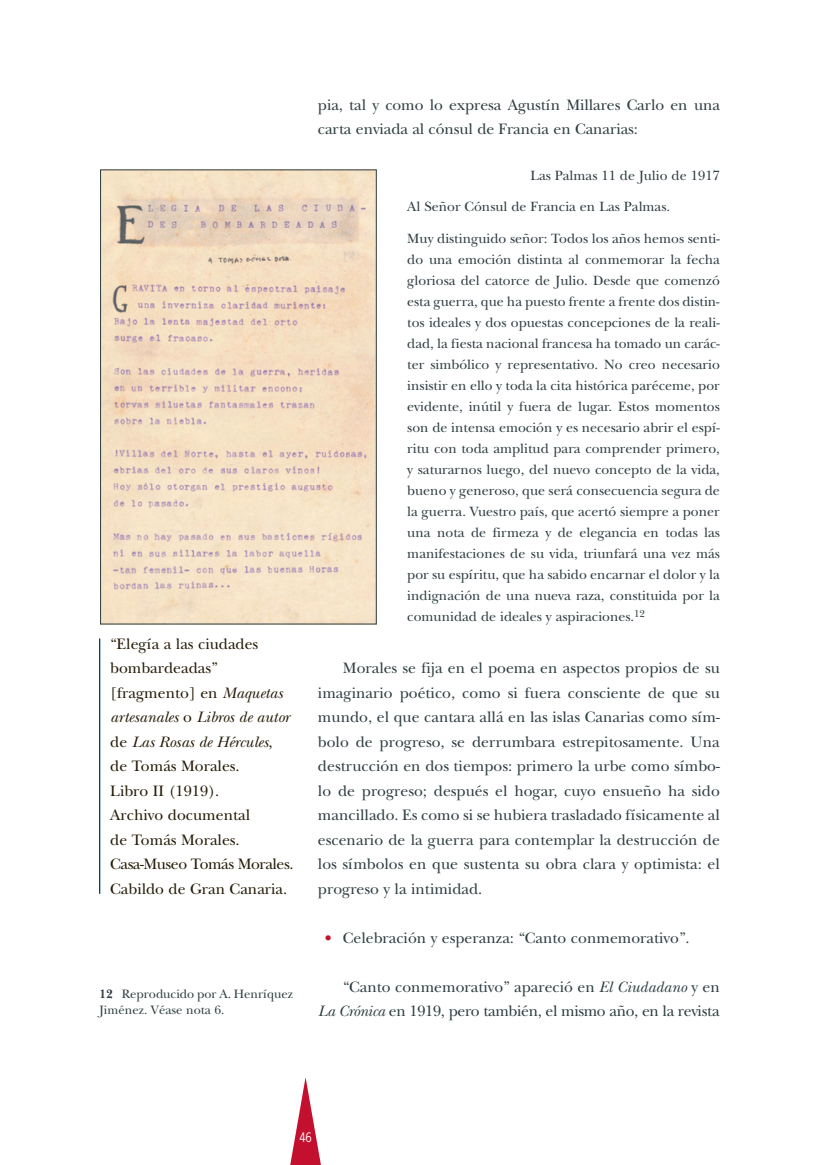
<style>
.page{position:relative;width:819px;height:1165px;background:#fff}
.page>*{position:absolute;margin:0;border:0;box-sizing:border-box;transform-origin:0 0}
.t1{font:15.75px/24.5px "New Baskerville";color:#2e3d41}
.t2{font:15.75px/24.5px "New Baskerville";color:#251a05}
.t3{font:15.75px/24.5px "New Baskerville";letter-spacing:-.02em;color:#2e3d41;text-align:right}
.t4{font:14px/21px "New Baskerville";color:#2e3d41;text-align:justify}
.t5{font:12.6px/16.6px "New Baskerville";letter-spacing:-.005em;color:#2e3d41}
.t6{font:12.25px "News Gothic";color:#fff;scale:.9 1}
.s1{font-style:italic}
.s2{font-weight:700}
.s3{font-weight:700;color:#c3102f}
</style>
<div class="page">
<svg style="left:99px;top:169px;width:278px;height:996px"></svg>
<p class="t2" style="left:110px;top:631px;width:185px">“Elegía a las ciudades bombardeadas” [fragmento] en <span class="s1">Maquetas artesanales</span> o <span class="s1">Libros de autor </span>de <span class="s1">Las Rosas de Hércules</span>, de Tomás Morales.<br>Libro II (1919).<br>Archivo documental<br>de Tomás Morales.<br>Casa-Museo Tomás Morales.<br>Cabildo de Gran Canaria.</p>
<p class="t5" style="left:100px;top:985px;width:195px"><span class="s2">12</span> Reproducido por A. Henríquez<br>Jiménez. Véase nota 6.</p>
<p class="t1" style="left:318px;top:92px;width:403px">pia, tal y como lo expresa Agustín Millares Carlo en una carta enviada al cónsul de Francia en Canarias:</p>
<p class="t4" style="left:530px;top:164px;width:191px">Las Palmas 11 de Julio de 1917</p>
<p class="t4" style="left:407px;top:196px;width:264px">Al Señor Cónsul de Francia en Las Palmas.</p>
<p class="t4" style="left:407px;top:227px;width:314px">Muy distinguido señor: Todos los años hemos senti&shy;do una emoción distinta al conmemorar la fecha gloriosa del catorce de Julio. Desde que comenzó esta guerra, que ha puesto frente a frente dos distin&shy;tos ideales y dos opuestas concepciones de la reali&shy;dad, la fiesta nacional francesa ha tomado un carác&shy;ter simbólico y representativo. No creo necesario insistir en ello y toda la cita histórica paréceme, por evidente, inútil y fuera de lugar. Estos momentos son de intensa emoción y es necesario abrir el espí&shy;ritu con toda amplitud para comprender primero, y saturarnos luego, del nuevo concepto de la vida, bueno y generoso, que será consecuencia segura de la guerra. Vuestro país, que acertó siempre a poner una nota de firmeza y de elegancia en todas las manifestaciones de su vida, triunfará una vez más por su espíritu, que ha sabido encarnar el dolor y la indignación de una nueva raza, constituida por la comunidad de ideales y aspiraciones.<sup>12</sup></p>
<p class="t1" style="left:318px;top:655px;width:403px;text-align:justify;text-indent:25px">Morales se fija en el poema en aspectos propios de su imaginario poético, como si fuera consciente de que su mundo, el que cantara allá en las islas Canarias como sím&shy;bolo de progreso, se derrumbara estrepitosamente. Una destrucción en dos tiempos: primero la urbe como símbo&shy;lo de progreso; después el hogar, cuyo ensueño ha sido mancillado. Es como si se hubiera trasladado físicamente al escenario de la guerra para contemplar la destrucción de los símbolos en que sustenta su obra clara y optimista: el progreso y la intimidad.</p>
<p class="t1" style="left:325px;top:925px;width:365px"><span class="s3">•</span> Celebración y esperanza: “Canto conmemorativo”.</p>
<p class="t3" style="left:318px;top:974px;width:403px">“Canto conmemorativo” apareció en <span class="s1">El Ciudadano</span> y en<br><span class="s1">La Crónica</span> en 1919, pero también, el mismo año, en la revista</p>
<p class="t6" style="left:299px;top:1130px;width:15px">46</p>
</div>
